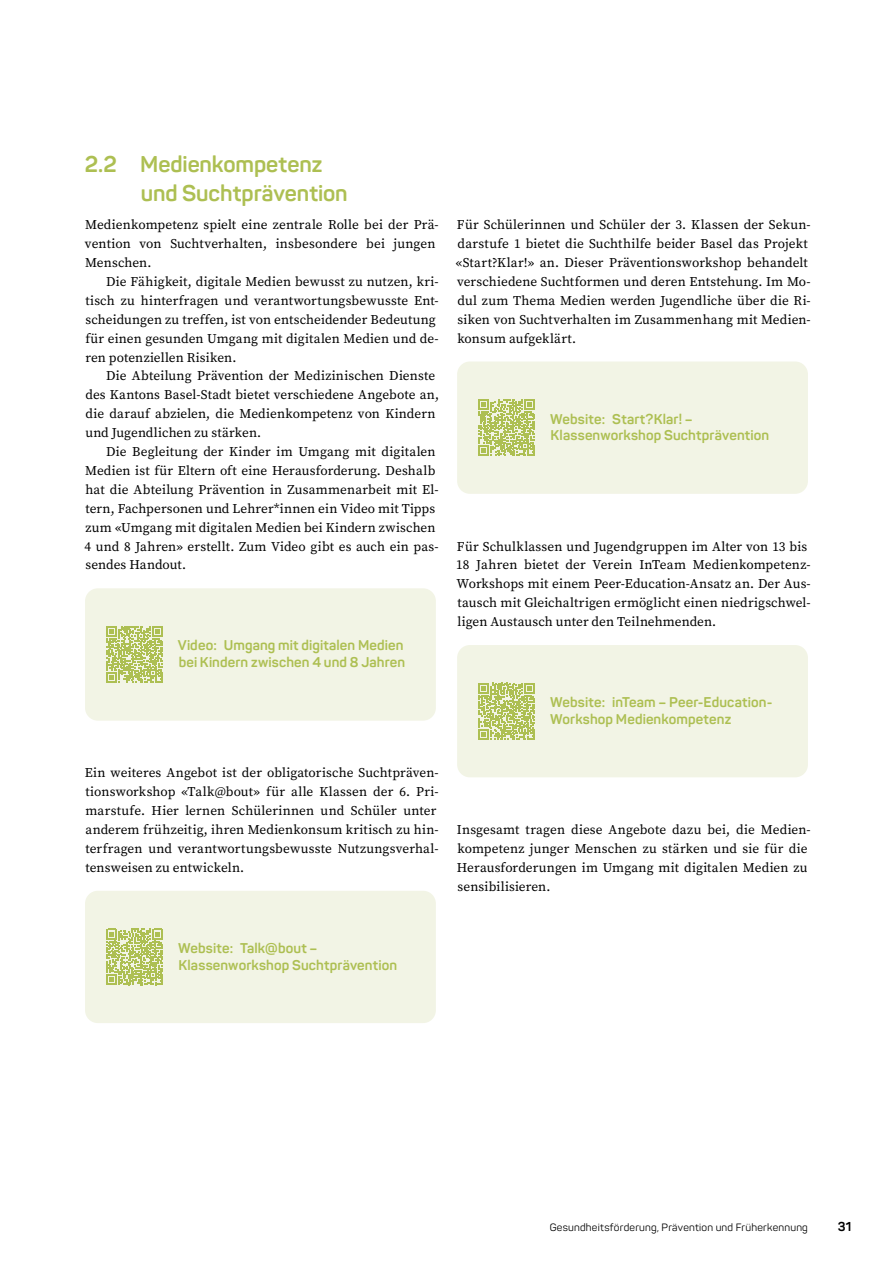
<style>
.page{position:relative;width:893px;height:1263px;background:#fff}
.page>*{position:absolute;margin:0;border:0;box-sizing:border-box;transform-origin:0 0}
.t1{font:700 22.5px/28.3px "Panton";letter-spacing:-.005em;color:#adbf52}
.t2{font:700 13.95px/16.8px "Panton";letter-spacing:.01em;color:#adbf52}
.t3{font:13.35px/18.9px "Source Serif Variable";letter-spacing:.005em;color:#000}
.t4{font:700 12.75px "Panton";color:#000}
.t5{font:10.5px "Panton";letter-spacing:.02em;color:#000}
</style>
<div class="page">
<div style="left:85px;top:588px;width:351px;height:133px;background:#f2f4e5;border-radius:13px"></div>
<div style="left:457px;top:361px;width:351px;height:133px;background:#f2f4e5;border-radius:13px"></div>
<div style="left:457px;top:645px;width:351px;height:132px;background:#f2f4e5;border-radius:13px"></div>
<div style="left:85px;top:891px;width:351px;height:132px;background:#f2f4e5;border-radius:13px"></div>
<svg style="left:106px;top:626px;width:57px;height:57px"></svg>
<svg style="left:478px;top:399px;width:57px;height:57px"></svg>
<svg style="left:478px;top:683px;width:57px;height:56px"></svg>
<svg style="left:106px;top:929px;width:57px;height:56px"></svg>
<h1 class="t1" style="left:141px;top:150px;width:208px;text-indent:-56px">2.2 Medienkompetenz und Suchtprävention</h1>
<p class="t3" style="left:85px;top:215px;width:355px">Medienkompetenz spielt eine zentrale Rolle bei der Prä&shy;vention von Suchtverhalten, insbesondere bei jungen<br>Menschen.</p>
<p class="t3" style="left:85px;top:272px;width:355px;text-indent:21px">Die Fähigkeit, digitale Medien bewusst zu nutzen, kri&shy;tisch zu hinterfragen und verantwortungsbewusste Ent&shy;scheidungen zu treffen, ist von entscheidender Bedeutung für einen gesunden Umgang mit digitalen Medien und de&shy;ren potenziellen Risiken.</p>
<p class="t3" style="left:85px;top:366px;width:355px;text-indent:21px">Die Abteilung Prävention der Medizinischen Dienste des Kantons Basel-Stadt bietet verschiedene Angebote an, die darauf abzielen, die Medienkompetenz von Kindern und Jugendlichen zu stärken.</p>
<p class="t3" style="left:85px;top:442px;width:356px;text-indent:22px">Die Begleitung der Kinder im Umgang mit digitalen Medien ist für Eltern oft eine Herausforderung. Deshalb hat die Abteilung Prävention in Zusammenarbeit mit El&shy;tern, Fachpersonen und Lehrer*innen ein Video mit Tipps zum «Umgang mit digitalen Medien bei Kindern zwischen 4 und 8 Jahren» erstellt. Zum Video gibt es auch ein pas&shy;sendes Handout.</p>
<p class="t2" style="left:178px;top:637px;width:229px">Video: Umgang mit digitalen Medien bei Kindern zwischen 4 und 8 Jahren</p>
<p class="t3" style="left:85px;top:763px;width:355px">Ein weiteres Angebot ist der obligatorische Suchtpräven&shy;tionsworkshop «Talk@bout» für alle Klassen der 6. Pri&shy;marstufe. Hier lernen Schülerinnen und Schüler unter anderem frühzeitig, ihren Medienkonsum kritisch zu hin&shy;terfragen und verantwortungsbewusste Nutzungsverhal&shy;tensweisen zu entwickeln.</p>
<p class="t3" style="left:456px;top:215px;width:356px">Für Schülerinnen und Schüler der 3. Klassen der Sekun&shy;darstufe 1 bietet die Suchthilfe beider Basel das Projekt «Start?Klar!» an. Dieser Präventionsworkshop behandelt verschiedene Suchtformen und deren Entstehung. Im Mo&shy;dul zum Thema Medien werden Jugendliche über die Ri&shy;siken von Suchtverhalten im Zusammenhang mit Medien&shy;konsum aufgeklärt.</p>
<p class="t2" style="left:550px;top:410px;width:221px">Website: Start?Klar! –<br>Klassenworkshop Suchtprävention</p>
<p class="t3" style="left:456px;top:537px;width:356px">Für Schulklassen und Jugendgruppen im Alter von 13 bis 18 Jahren bietet der Verein InTeam Medienkompetenz-Workshops mit einem Peer-Education-Ansatz an. Der Aus&shy;tausch mit Gleichaltrigen ermöglicht einen niedrigschwel&shy;ligen Austausch unter den Teilnehmenden.</p>
<p class="t2" style="left:550px;top:694px;width:224px">Website: inTeam – Peer-Education-<br>Workshop Medienkompetenz</p>
<p class="t3" style="left:457px;top:820px;width:355px">Insgesamt tragen diese Angebote dazu bei, die Medien&shy;kompetenz junger Menschen zu stärken und sie für die Herausforderungen im Umgang mit digitalen Medien zu sensibilisieren.</p>
<p class="t2" style="left:178px;top:939px;width:221px">Website: Talk@bout –<br>Klassenworkshop Suchtprävention</p>
<p class="t5" style="left:550px;top:1221px;width:260px">Gesundheitsförderung, Prävention und Früherkennung</p>
<p class="t4" style="left:838px;top:1218px;width:15px">31</p>
</div>
